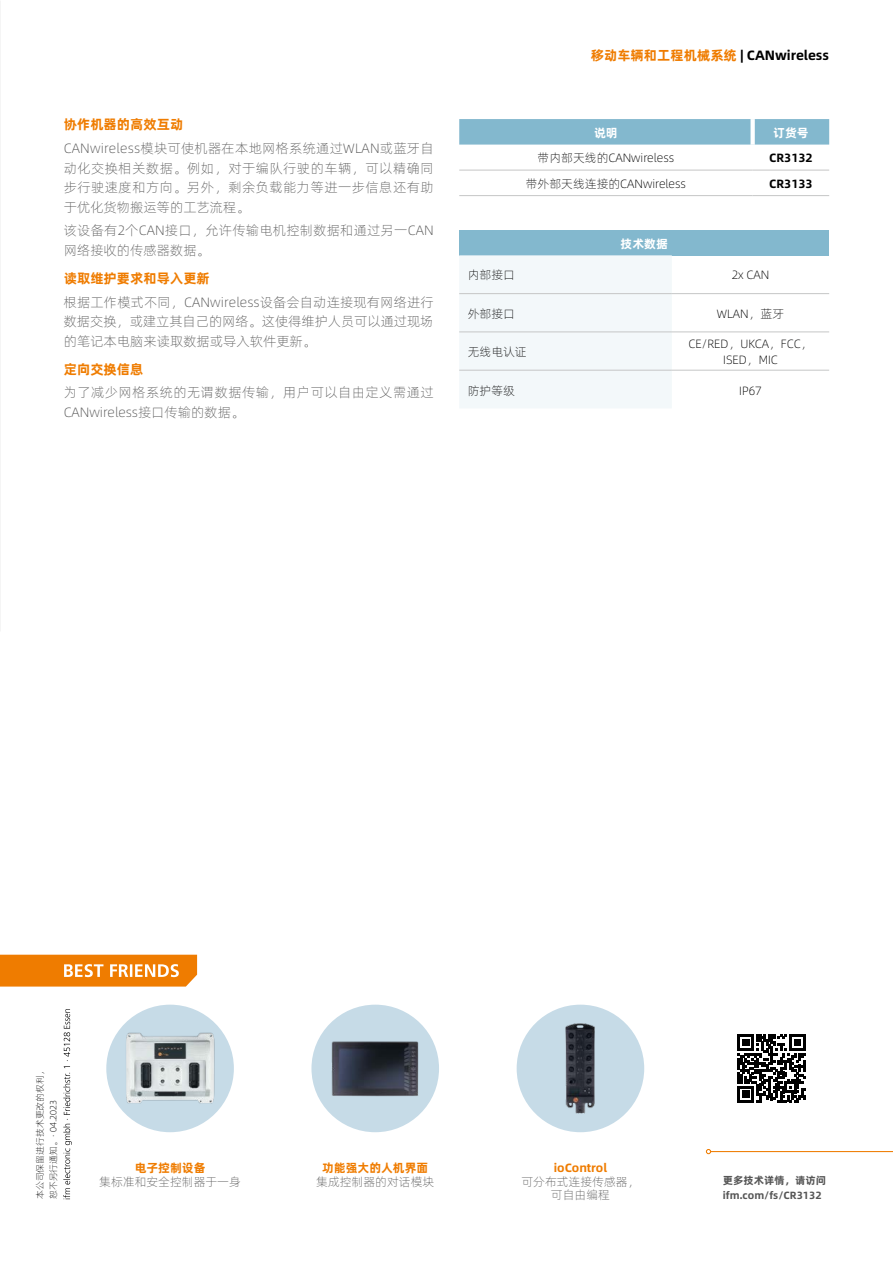
<style>
.page{position:relative;width:893px;height:1263px;background:#fff}
.page>*{position:absolute;margin:0;border:0;box-sizing:border-box;transform-origin:0 0}
.Fließtext{font:13.5px/19.5px "Alibaba Pu Hui Ti L";letter-spacing:.015em;color:#565656;text-align:justify}
.Fließtext_Headline{font:13.5px "Alibaba Pu Hui Ti B";color:#ef7c00}
.Box_Produktgruppe{font:13.5px "Alibaba Pu Hui Ti B";color:#000}
.Tabellentext_zentrie{font:12px/15.8px "Alibaba Pu Hui Ti L";color:#000;text-align:center}
.Best_Friends_Headlin{font:12px "Alibaba Pu Hui Ti B";color:#ef7c00}
.Best_Friends_Fließte{font:12px "Alibaba Pu Hui Ti L";color:#565656}
.Tabellentext_TAB{font:12px "Alibaba Pu Hui Ti L";color:#000}
.Best_Friends_Headlin-2{font:12px/13.5px "Alibaba Pu Hui Ti L";color:#565656;text-align:center}
.BESTELLNUMMER{font:12px "Alibaba Pu Hui Ti B";color:#000}
.Tabellenkopf{font:12px "Alibaba Pu Hui Ti B";color:#fff}
.QR_Code_linksbündig{font:10.5px "Alibaba Pu Hui Ti B";color:#565656}
.Datum{font:9px "Alibaba Pu Hui Ti L";color:#000}
.s1{color:#ef7c00}
</style>
<div class="page">
<svg style="left:0;top:955px;width:197px;height:31px;background:#f08b1e"></svg>
<div style="left:517px;top:1005px;width:127px;height:127px;background:#c6dbe7;border-radius:50%"></div>
<img style="left:535px;top:1023px;width:91px;height:91px">
<hr style="left:711px;top:1151px;width:182px;height:1px;background:#ef7c00">
<svg style="left:706px;top:1149px;width:5px;height:5px"></svg>
<svg style="left:738px;top:1034px;width:68px;height:68px"></svg>
<div style="left:311px;top:1005px;width:128px;height:127px;background:#c6dbe7;border-radius:50%"></div>
<img style="left:330px;top:1023px;width:91px;height:91px">
<div style="left:106px;top:1005px;width:128px;height:127px;background:#c6dbe7;border-radius:50%"></div>
<img style="left:124px;top:1023px;width:92px;height:91px">
<svg style="left:63px;top:1009px;width:9px;height:190px"></svg>
<div style="left:459px;top:119px;width:370px;height:26px;background:#83b8ce"></div>
<div style="left:750px;top:119px;width:5px;height:26px;background:#fff"></div>
<hr style="left:459px;top:170px;width:294px;height:1px;background:#c5c6c6">
<hr style="left:753px;top:170px;width:76px;height:1px;background:#c5c6c6">
<hr style="left:459px;top:195px;width:294px;height:1px;background:#c5c6c6">
<hr style="left:753px;top:195px;width:76px;height:1px;background:#c5c6c6">
<div style="left:459px;top:230px;width:370px;height:25px;background:#83b8ce"></div>
<div style="left:459px;top:255px;width:213px;height:153px;background:#f3f8fa"></div>
<hr style="left:459px;top:293px;width:213px;height:1px;background:#c5c6c6">
<hr style="left:672px;top:293px;width:157px;height:1px;background:#c5c6c6">
<hr style="left:459px;top:332px;width:213px;height:1px;background:#c5c6c6">
<hr style="left:672px;top:332px;width:157px;height:1px;background:#c5c6c6">
<hr style="left:459px;top:370px;width:213px;height:1px;background:#c5c6c6">
<hr style="left:672px;top:370px;width:157px;height:1px;background:#c5c6c6">
<p class="Fließtext_Headline" style="left:64px;top:114px;width:121px">协作机器的高效互动</p>
<p class="Fließtext" style="left:64px;top:138px;width:371px">CANwireless模块可使机器在本地网格系统通过WLAN或蓝牙自动化交换相关数据。例如，对于编队行驶的车辆，可以精确同步行驶速度和方向。另外，剩余负载能力等进一步信息还有助于优化货物搬运等的工艺流程。</p>
<p class="Fließtext" style="left:64px;top:220px;width:371px">该设备有2个CAN接口，允许传输电机控制数据和通过另一CAN网络接收的传感器数据。</p>
<p class="Fließtext_Headline" style="left:64px;top:267px;width:148px">读取维护要求和导入更新</p>
<p class="Fließtext" style="left:64px;top:291px;width:371px">根据工作模式不同，CANwireless设备会自动连接现有网络进行数据交换，或建立其自己的网络。这使得维护人员可以通过现场的笔记本电脑来读取数据或导入软件更新。</p>
<p class="Fließtext_Headline" style="left:64px;top:358px;width:81px">定向交换信息</p>
<p class="Fließtext" style="left:64px;top:382px;width:371px">为了减少网格系统的无谓数据传输，用户可以自由定义需通过<br>CANwireless接口传输的数据。</p>
<p class="Box_Produktgruppe" style="left:591px;top:44px;width:240px"><span class="s1">移动车辆和工程机械系统</span> | CANwireless</p>
<p class="Tabellenkopf" style="left:594px;top:123px;width:25px">说明</p>
<p class="Tabellenkopf" style="left:773px;top:123px;width:37px">订货号</p>
<p class="Tabellentext_zentrie" style="left:538px;top:150px;width:138px">带内部天线的CANwireless</p>
<p class="BESTELLNUMMER" style="left:769px;top:149px;width:45px">CR3132</p>
<p class="Tabellentext_zentrie" style="left:526px;top:175px;width:162px">带外部天线连接的CANwireless</p>
<p class="BESTELLNUMMER" style="left:769px;top:174px;width:45px">CR3133</p>
<p class="Tabellenkopf" style="left:621px;top:234px;width:49px">技术数据</p>
<p class="Tabellentext_TAB" style="left:468px;top:266px;width:49px">内部接口</p>
<p class="Tabellentext_zentrie" style="left:732px;top:267px;width:39px">2x CAN</p>
<p class="Tabellentext_TAB" style="left:468px;top:305px;width:49px">外部接口</p>
<p class="Tabellentext_zentrie" style="left:717px;top:305px;width:69px">WLAN，蓝牙</p>
<p class="Tabellentext_TAB" style="left:468px;top:343px;width:61px">无线电认证</p>
<p class="Tabellentext_zentrie" style="left:688px;top:335px;width:125px">CE/RED，UKCA，FCC，<br>ISED，MIC</p>
<p class="Tabellentext_TAB" style="left:468px;top:381px;width:49px">防护等级</p>
<p class="Tabellentext_zentrie" style="left:739px;top:382px;width:24px">IP67</p>
<p class="Datum" style="left:33px;top:1199px;width:134px;rotate:-90deg">本公司保留进行技术更改的权利，</p>
<p class="Datum" style="left:47px;top:1199px;width:100px;rotate:-90deg">恕不另行通知。· 04.2023</p>
<p class="Best_Friends_Headlin" style="left:135px;top:1158px;width:72px">电子控制设备</p>
<p class="Best_Friends_Fließte" style="left:99px;top:1172px;width:143px">集标准和安全控制器于一身</p>
<p class="Best_Friends_Headlin" style="left:322px;top:1158px;width:108px">功能强大的人机界面</p>
<p class="Best_Friends_Fließte" style="left:316px;top:1172px;width:120px">集成控制器的对话模块</p>
<p class="Best_Friends_Headlin" style="left:554px;top:1158px;width:55px">ioControl</p>
<p class="Best_Friends_Headlin-2" style="left:521px;top:1174px;width:120px">可分布式连接传感器，可自由编程</p>
<p class="QR_Code_linksbündig" style="left:723px;top:1172px;width:105px">更多技术详情，请访问</p>
<p class="QR_Code_linksbündig" style="left:723px;top:1187px;width:100px">ifm.com/fs/CR3132</p>
</div>
